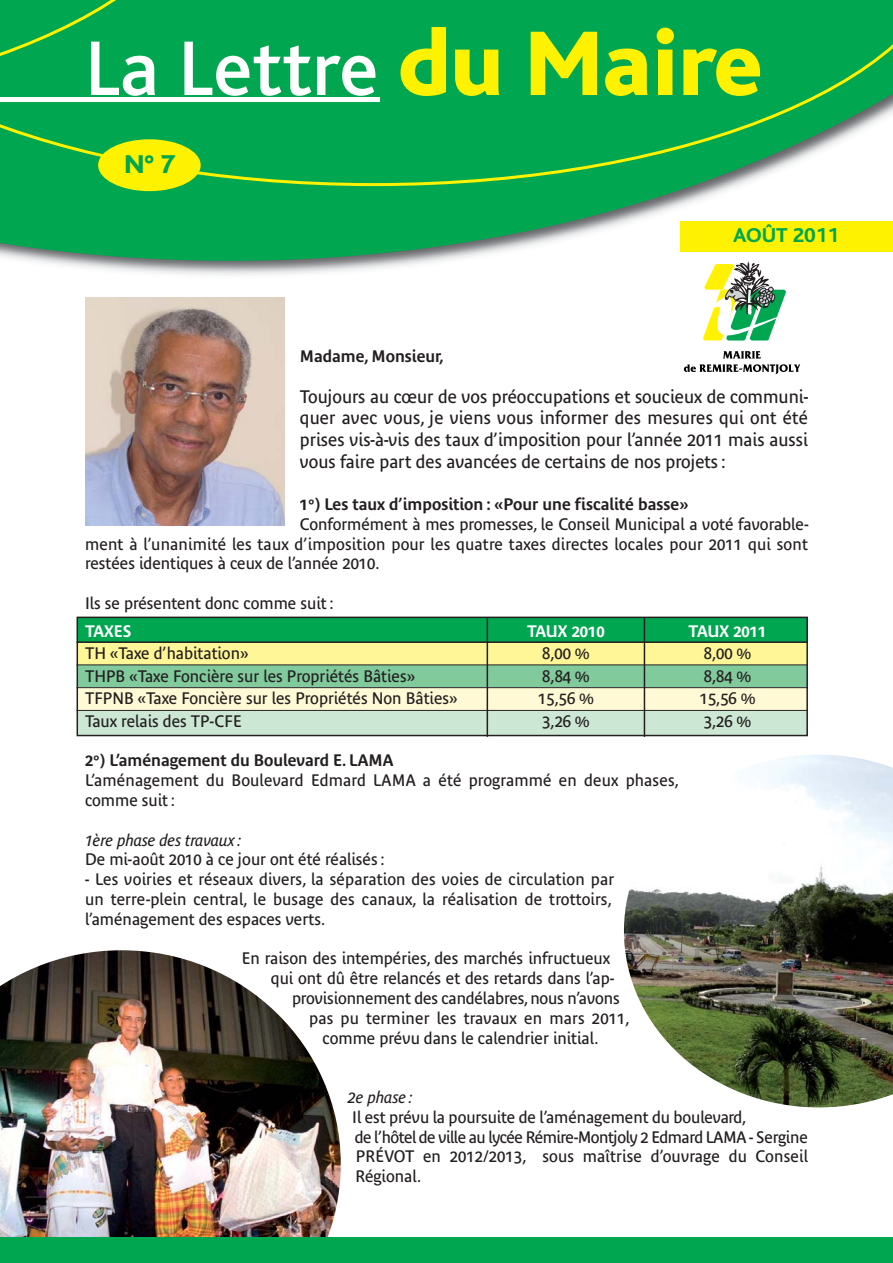
<style>
.page{position:relative;width:893px;height:1263px;background:#fff}
.page>*{position:absolute;margin:0;border:0;box-sizing:border-box;transform-origin:0 0}
.t1{font:500 81px "Bliss";color:#fff}
.t2{font:800 27px "Bliss";color:#00a650}
.t3{font:800 21px "Bliss";color:#00a650}
.t4{font:18px/21.6px "Bienvenue";color:#231f20;text-align:justify}
.t5{font:16.5px/19.8px "Bienvenue";color:#231f20}
.t6{font:600 16.5px "Bienvenue";color:#231f20}
.t7{font:italic 16.5px "Bienvenue";color:#231f20}
.t8{font:600 16.5px "Bienvenue";color:#fff}
.s1{font-weight:800;font-size:96px;color:#fff200}
</style>
<div class="page">
<div style="left:78px;top:618px;width:730px;height:24px;background:#00a650"></div>
<div style="left:78px;top:643px;width:730px;height:21px;background:#fff698"></div>
<div style="left:78px;top:665px;width:730px;height:22px;background:#81ca9c"></div>
<div style="left:78px;top:688px;width:730px;height:22px;background:#fffad5"></div>
<div style="left:78px;top:711px;width:730px;height:23px;background:#cce7d3"></div>
<svg style="left:0;top:186px;width:893px;height:75px;fill:#00a650"></svg>
<div style="left:680px;top:221px;width:213px;height:30px;background:#fff200"></div>
<svg style="left:703px;top:261px;width:83px;height:80px"></svg>
<svg style="left:684px;top:351px;width:116px;height:23px"></svg>
<img style="left:85px;top:298px;width:200px;height:227px">
<div style="left:98px;top:139px;width:103px;height:52px;background:#fff200;border-radius:50%"></div>
<svg style="left:0;top:0;width:893px;height:186px;background:#19ad55"></svg>
<div style="left:0;top:0;width:208px;height:113px;background:#00a650"></div>
<img style="left:0;top:950px;width:341px;height:287px">
<img style="left:624px;top:755px;width:269px;height:352px">
<div style="left:0;top:1237px;width:893px;height:26px;background:#00a650"></div>
<div style="left:77px;top:617px;width:731px;height:119px;border:2px solid #231f20"></div>
<hr style="left:487px;top:618px;width:1px;height:119px;background:#231f20">
<hr style="left:644px;top:618px;width:1px;height:119px;background:#231f20">
<hr style="left:77px;top:641px;width:731px;height:2px;background:#231f20">
<hr style="left:77px;top:664px;width:731px;height:1px;background:#231f20">
<hr style="left:77px;top:687px;width:731px;height:1px;background:#231f20">
<hr style="left:77px;top:710px;width:731px;height:1px;background:#231f20">
<h1 class="t1" style="left:85px;top:38px;width:679px">La Lettre <span class="s1">du Maire</span></h1>
<h2 class="t2" style="left:124px;top:154px;width:52px">N° 7</h2>
<p class="t3" style="left:733px;top:227px;width:107px">AOÛT 2011</p>
<p class="t6" style="left:300px;top:349px;width:145px">Madame, Monsieur,</p>
<p class="t4" style="left:300px;top:387px;width:510px">Toujours au cœur de vos préoccupations et soucieux de communi&shy;quer avec vous, je viens vous informer des mesures qui ont été prises vis-à-vis des taux d’imposition pour l’année 2011 mais aussi vous faire part des avancées de certains de nos projets :</p>
<p class="t6" style="left:300px;top:497px;width:390px">1°) Les taux d’imposition : «Pour une fiscalité basse»</p>
<p class="t5" style="left:85px;top:515px;width:725px;text-align:justify;text-indent:215px">Conformément à mes promesses, le Conseil Municipal a voté favorable&shy;ment à l’unanimité les taux d’imposition pour les quatre taxes directes locales pour 2011 qui sont restées identiques à ceux de l’année 2010.</p>
<p class="t5" style="left:85px;top:594px;width:250px">Ils se présentent donc comme suit :</p>
<p class="t8" style="left:85px;top:624px;width:48px">TAXES</p>
<p class="t8" style="left:527px;top:624px;width:79px">TAUX 2010</p>
<p class="t8" style="left:689px;top:624px;width:79px">TAUX 2011</p>
<p class="t5" style="left:85px;top:645px;width:165px">TH «Taxe d’habitation»</p>
<p class="t5" style="left:542px;top:645px;width:49px">8,00 %</p>
<p class="t5" style="left:704px;top:645px;width:49px">8,00 %</p>
<p class="t5" style="left:85px;top:667px;width:331px">THPB «Taxe Foncière sur les Propriétés Bâties»</p>
<p class="t5" style="left:542px;top:667px;width:49px">8,84 %</p>
<p class="t5" style="left:704px;top:667px;width:49px">8,84 %</p>
<p class="t5" style="left:85px;top:690px;width:374px">TFPNB «Taxe Foncière sur les Propriétés Non Bâties»</p>
<p class="t5" style="left:538px;top:690px;width:57px">15,56 %</p>
<p class="t5" style="left:700px;top:690px;width:57px">15,56 %</p>
<p class="t5" style="left:85px;top:712px;width:158px">Taux relais des TP-CFE</p>
<p class="t5" style="left:542px;top:712px;width:49px">3,26 %</p>
<p class="t5" style="left:704px;top:712px;width:49px">3,26 %</p>
<p class="t6" style="left:85px;top:754px;width:310px">2°) L’aménagement du Boulevard E. LAMA</p>
<p class="t5" style="left:85px;top:772px;width:595px">L’aménagement du Boulevard Edmard LAMA a été programmé en deux phases, comme suit :</p>
<p class="t7" style="left:85px;top:833px;width:158px">1ère phase des travaux :</p>
<p class="t5" style="left:85px;top:851px;width:301px">De mi-août 2010 à ce jour ont été réalisés :</p>
<p class="t5" style="left:85px;top:871px;width:531px">- Les voiries et réseaux divers, la séparation des voies de circulation par un terre-plein central, le busage des canaux, la réalisation de trottoirs, l’aménagement des espaces verts.</p>
<p class="t5" style="left:242px;top:950px;width:370px">En raison des intempéries, des marchés infructueux</p>
<p class="t5" style="left:271px;top:970px;width:345px">qui ont dû être relancés et des retards dans l’ap-</p>
<p class="t5" style="left:292px;top:989px;width:329px">provisionnement des candélabres, nous n’avons</p>
<p class="t5" style="left:309px;top:1009px;width:322px">pas pu terminer les travaux en mars 2011,</p>
<p class="t5" style="left:323px;top:1029px;width:277px">comme prévu dans le calendrier initial.</p>
<p class="t7" style="left:348px;top:1090px;width:67px">2e phase :</p>
<p class="t5" style="left:352px;top:1108px;width:457px">Il est prévu la poursuite de l’aménagement du boulevard,<br>de l’hôtel de ville au lycée Rémire-Montjoly 2 Edmard LAMA - Sergine PRÉVOT en 2012/2013, sous maîtrise d’ouvrage du Conseil Régional.</p>
</div>
